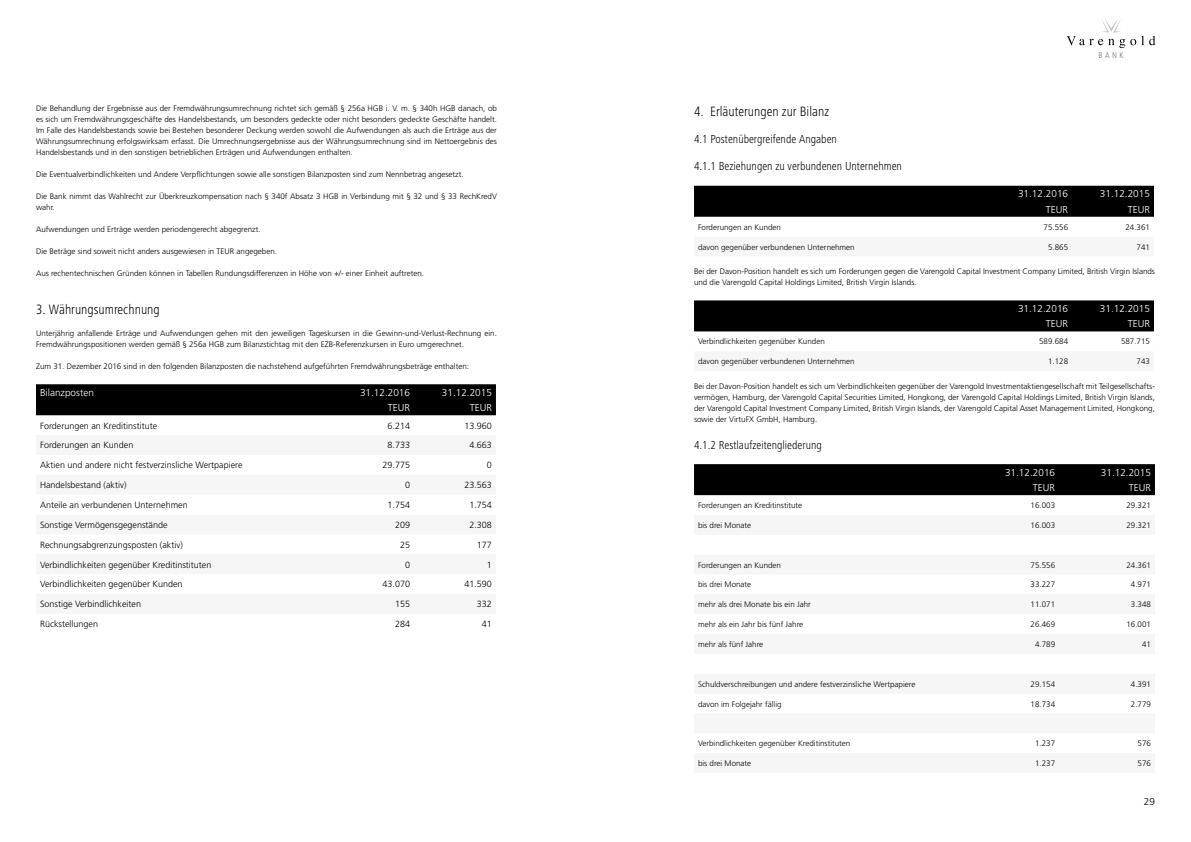
<style>
.page{position:relative;width:1191px;height:842px;background:#fff}
.page>*{position:absolute;margin:0;border:0;box-sizing:border-box;transform-origin:0 0}
.t1{font:300 condensed 14px "Frutiger Next LT";color:#000}
.t2{font:300 condensed 12px "Frutiger Next LT";color:#000}
.t3{font:300 10px "Frutiger";color:#fff}
.t4{font:300 10px "Frutiger";color:#000}
.t5{font:300 9px "Frutiger";color:#000}
.t6{font:300 condensed 8.1px "Frutiger";color:#706f6f}
.t7{font:300 8px/11px "Frutiger";color:#000}
</style>
<div class="page">
<svg style="left:1066px;top:19px;width:89px;height:29px"></svg>
<div style="left:36px;top:384px;width:460px;height:31px;background:#000"></div>
<div style="left:694px;top:186px;width:460px;height:31px;background:#000"></div>
<div style="left:694px;top:300px;width:460px;height:31px;background:#000"></div>
<div style="left:694px;top:464px;width:461px;height:31px;background:#000"></div>
<p class="t7" style="left:36px;top:103px;width:462px;text-align:justify">Die Behandlung der Ergebnisse aus der Fremdwährungsumrechnung richtet sich gemäß § 256a HGB i. V. m. § 340h HGB danach, ob es sich um Fremdwährungsgeschäfte des Handelsbestands, um besonders gedeckte oder nicht besonders gedeckte Geschäfte handelt.<br>Im Falle des Handelsbestands sowie bei Bestehen besonderer Deckung werden sowohl die Aufwendungen als auch die Erträge aus der Währungsumrechnung erfolgswirksam erfasst. Die Umrechnungsergebnisse aus der Währungsumrechnung sind im Nettoergebnis des Handelsbestands und in den sonstigen betrieblichen Erträgen und Aufwendungen enthalten.</p>
<p class="t7" style="left:36px;top:169px;width:429px">Die Eventualverbindlichkeiten und Andere Verpflichtungen sowie alle sonstigen Bilanzposten sind zum Nennbetrag angesetzt.</p>
<p class="t7" style="left:36px;top:191px;width:462px">Die Bank nimmt das Wahlrecht zur Überkreuzkompensation nach § 340f Absatz 3 HGB in Verbindung mit § 32 und § 33 RechKredV wahr.</p>
<p class="t7" style="left:36px;top:224px;width:226px">Aufwendungen und Erträge werden periodengerecht abgegrenzt.</p>
<p class="t7" style="left:36px;top:246px;width:242px">Die Beträge sind soweit nicht anders ausgewiesen in TEUR angegeben.</p>
<p class="t7" style="left:36px;top:268px;width:389px">Aus rechentechnischen Gründen können in Tabellen Rundungsdifferenzen in Höhe von +/- einer Einheit auftreten.</p>
<h1 class="t1" style="left:36px;top:302px;width:125px">3. Währungsumrechnung</h1>
<p class="t7" style="left:36px;top:328px;width:462px">Unterjährig anfallende Erträge und Aufwendungen gehen mit den jeweiligen Tageskursen in die Gewinn-und-Verlust-Rechnung ein.<br>Fremdwährungspositionen werden gemäß § 256a HGB zum Bilanzstichtag mit den EZB-Referenzkursen in Euro umgerechnet.</p>
<p class="t7" style="left:36px;top:361px;width:434px">Zum 31. Dezember 2016 sind in den folgenden Bilanzposten die nachstehend aufgeführten Fremdwährungsbeträge enthalten:</p>
<p class="t3" style="left:40px;top:387px;width:55px">Bilanzposten</p>
<p class="t3" style="left:360px;top:387px;width:52px">31.12.2016</p>
<p class="t3" style="left:442px;top:387px;width:52px">31.12.2015</p>
<p class="t3" style="left:388px;top:402px;width:24px">TEUR</p>
<p class="t3" style="left:470px;top:402px;width:24px">TEUR</p>
<p class="t5" style="left:40px;top:420px;width:119px">Forderungen an Kreditinstitute</p>
<p class="t5" style="left:387px;top:420px;width:24px">6.214</p>
<p class="t5" style="left:464px;top:420px;width:29px">13.960</p>
<p class="t5" style="left:40px;top:440px;width:95px">Forderungen an Kunden</p>
<p class="t5" style="left:387px;top:440px;width:24px">8.733</p>
<p class="t5" style="left:469px;top:440px;width:24px">4.663</p>
<p class="t5" style="left:40px;top:460px;width:204px">Aktien und andere nicht festverzinsliche Wertpapiere</p>
<p class="t5" style="left:382px;top:460px;width:29px">29.775</p>
<p class="t5" style="left:487px;top:460px;width:7px">0</p>
<p class="t5" style="left:40px;top:480px;width:88px">Handelsbestand (aktiv)</p>
<p class="t5" style="left:405px;top:480px;width:7px">0</p>
<p class="t5" style="left:464px;top:480px;width:29px">23.563</p>
<p class="t5" style="left:40px;top:500px;width:149px">Anteile an verbundenen Unternehmen</p>
<p class="t5" style="left:387px;top:500px;width:24px">1.754</p>
<p class="t5" style="left:469px;top:500px;width:24px">1.754</p>
<p class="t5" style="left:40px;top:520px;width:129px">Sonstige Vermögensgegenstände</p>
<p class="t5" style="left:395px;top:520px;width:17px">209</p>
<p class="t5" style="left:469px;top:520px;width:24px">2.308</p>
<p class="t5" style="left:40px;top:539px;width:144px">Rechnungsabgrenzungsposten (aktiv)</p>
<p class="t5" style="left:400px;top:539px;width:12px">25</p>
<p class="t5" style="left:477px;top:539px;width:17px">177</p>
<p class="t5" style="left:40px;top:559px;width:173px">Verbindlichkeiten gegenüber Kreditinstituten</p>
<p class="t5" style="left:405px;top:559px;width:7px">0</p>
<p class="t5" style="left:487px;top:559px;width:7px">1</p>
<p class="t5" style="left:40px;top:579px;width:144px">Verbindlichkeiten gegenüber Kunden</p>
<p class="t5" style="left:382px;top:579px;width:29px">43.070</p>
<p class="t5" style="left:464px;top:579px;width:29px">41.590</p>
<p class="t5" style="left:40px;top:599px;width:103px">Sonstige Verbindlichkeiten</p>
<p class="t5" style="left:395px;top:599px;width:17px">155</p>
<p class="t5" style="left:477px;top:599px;width:17px">332</p>
<p class="t5" style="left:40px;top:619px;width:60px">Rückstellungen</p>
<p class="t5" style="left:395px;top:619px;width:17px">284</p>
<p class="t5" style="left:482px;top:619px;width:12px">41</p>
<h1 class="t1" style="left:694px;top:103px;width:137px">4. Erläuterungen zur Bilanz</h1>
<h2 class="t2" style="left:694px;top:132px;width:144px">4.1 Postenübergreifende Angaben</h2>
<h2 class="t2" style="left:694px;top:160px;width:209px">4.1.1 Beziehungen zu verbundenen Unternehmen</h2>
<p class="t6" style="left:1098px;top:51px;width:27px">BANK</p>
<p class="t3" style="left:1018px;top:188px;width:52px">31.12.2016</p>
<p class="t3" style="left:1100px;top:188px;width:52px">31.12.2015</p>
<p class="t3" style="left:1046px;top:204px;width:24px">TEUR</p>
<p class="t3" style="left:1127px;top:204px;width:24px">TEUR</p>
<p class="t7" style="left:698px;top:221px;width:84px">Forderungen an Kunden</p>
<p class="t7" style="left:1043px;top:221px;width:26px">75.556</p>
<p class="t7" style="left:1125px;top:221px;width:26px">24.361</p>
<p class="t7" style="left:698px;top:241px;width:158px">davon gegenüber verbundenen Unternehmen</p>
<p class="t7" style="left:1048px;top:241px;width:22px">5.865</p>
<p class="t7" style="left:1136px;top:241px;width:15px">741</p>
<p class="t7" style="left:694px;top:266px;width:462px">Bei der Davon-Position handelt es sich um Forderungen gegen die Varengold Capital Investment Company Limited, British Virgin Islands und die Varengold Capital Holdings Limited, British Virgin Islands.</p>
<p class="t3" style="left:1018px;top:303px;width:52px">31.12.2016</p>
<p class="t3" style="left:1100px;top:303px;width:52px">31.12.2015</p>
<p class="t3" style="left:1046px;top:318px;width:24px">TEUR</p>
<p class="t3" style="left:1127px;top:318px;width:24px">TEUR</p>
<p class="t7" style="left:698px;top:336px;width:128px">Verbindlichkeiten gegenüber Kunden</p>
<p class="t7" style="left:1039px;top:336px;width:30px">589.684</p>
<p class="t7" style="left:1121px;top:336px;width:30px">587.715</p>
<p class="t7" style="left:698px;top:356px;width:158px">davon gegenüber verbundenen Unternehmen</p>
<p class="t7" style="left:1048px;top:356px;width:22px">1.128</p>
<p class="t7" style="left:1136px;top:356px;width:15px">743</p>
<p class="t7" style="left:694px;top:381px;width:462px;text-align:justify">Bei der Davon-Position handelt es sich um Verbindlichkeiten gegenüber der Varengold Investmentaktiengesellschaft mit Teilgesellschafts&shy;vermögen, Hamburg, der Varengold Capital Securities Limited, Hongkong, der Varengold Capital Holdings Limited, British Virgin Islands, der Varengold Capital Investment Company Limited, British Virgin Islands, der Varengold Capital Asset Management Limited, Hongkong, sowie der VirtuFX GmbH, Hamburg.</p>
<h2 class="t2" style="left:694px;top:439px;width:129px">4.1.2 Restlaufzeitengliederung</h2>
<p class="t3" style="left:1005px;top:466px;width:52px">31.12.2016</p>
<p class="t3" style="left:1101px;top:466px;width:52px">31.12.2015</p>
<p class="t3" style="left:1033px;top:482px;width:24px">TEUR</p>
<p class="t3" style="left:1128px;top:482px;width:24px">TEUR</p>
<p class="t7" style="left:698px;top:500px;width:106px">Forderungen an Kreditinstitute</p>
<p class="t7" style="left:1030px;top:500px;width:26px">16.003</p>
<p class="t7" style="left:1126px;top:500px;width:26px">29.321</p>
<p class="t7" style="left:698px;top:520px;width:55px">bis drei Monate</p>
<p class="t7" style="left:1030px;top:520px;width:26px">16.003</p>
<p class="t7" style="left:1126px;top:520px;width:26px">29.321</p>
<p class="t7" style="left:698px;top:559px;width:84px">Forderungen an Kunden</p>
<p class="t7" style="left:1030px;top:559px;width:26px">75.556</p>
<p class="t7" style="left:1126px;top:559px;width:26px">24.361</p>
<p class="t7" style="left:698px;top:579px;width:55px">bis drei Monate</p>
<p class="t7" style="left:1030px;top:579px;width:26px">33.227</p>
<p class="t7" style="left:1131px;top:579px;width:22px">4.971</p>
<p class="t7" style="left:698px;top:599px;width:114px">mehr als drei Monate bis ein Jahr</p>
<p class="t7" style="left:1030px;top:599px;width:26px">11.071</p>
<p class="t7" style="left:1131px;top:599px;width:22px">3.348</p>
<p class="t7" style="left:698px;top:619px;width:107px">mehr als ein Jahr bis fünf Jahre</p>
<p class="t7" style="left:1030px;top:619px;width:26px">26.469</p>
<p class="t7" style="left:1126px;top:619px;width:26px">16.001</p>
<p class="t7" style="left:698px;top:639px;width:67px">mehr als fünf Jahre</p>
<p class="t7" style="left:1035px;top:639px;width:22px">4.789</p>
<p class="t7" style="left:1142px;top:639px;width:10px">41</p>
<p class="t7" style="left:698px;top:678px;width:219px">Schuldverschreibungen und andere festverzinsliche Wertpapiere</p>
<p class="t7" style="left:1030px;top:678px;width:26px">29.154</p>
<p class="t7" style="left:1131px;top:678px;width:22px">4.391</p>
<p class="t7" style="left:698px;top:698px;width:85px">davon im Folgejahr fällig</p>
<p class="t7" style="left:1030px;top:698px;width:26px">18.734</p>
<p class="t7" style="left:1131px;top:698px;width:22px">2.779</p>
<p class="t7" style="left:698px;top:738px;width:154px">Verbindlichkeiten gegenüber Kreditinstituten</p>
<p class="t7" style="left:1035px;top:738px;width:22px">1.237</p>
<p class="t7" style="left:1137px;top:738px;width:15px">576</p>
<p class="t7" style="left:698px;top:758px;width:55px">bis drei Monate</p>
<p class="t7" style="left:1035px;top:758px;width:22px">1.237</p>
<p class="t7" style="left:1137px;top:758px;width:15px">576</p>
<p class="t4" style="left:1143px;top:795px;width:13px">29</p>
</div>
